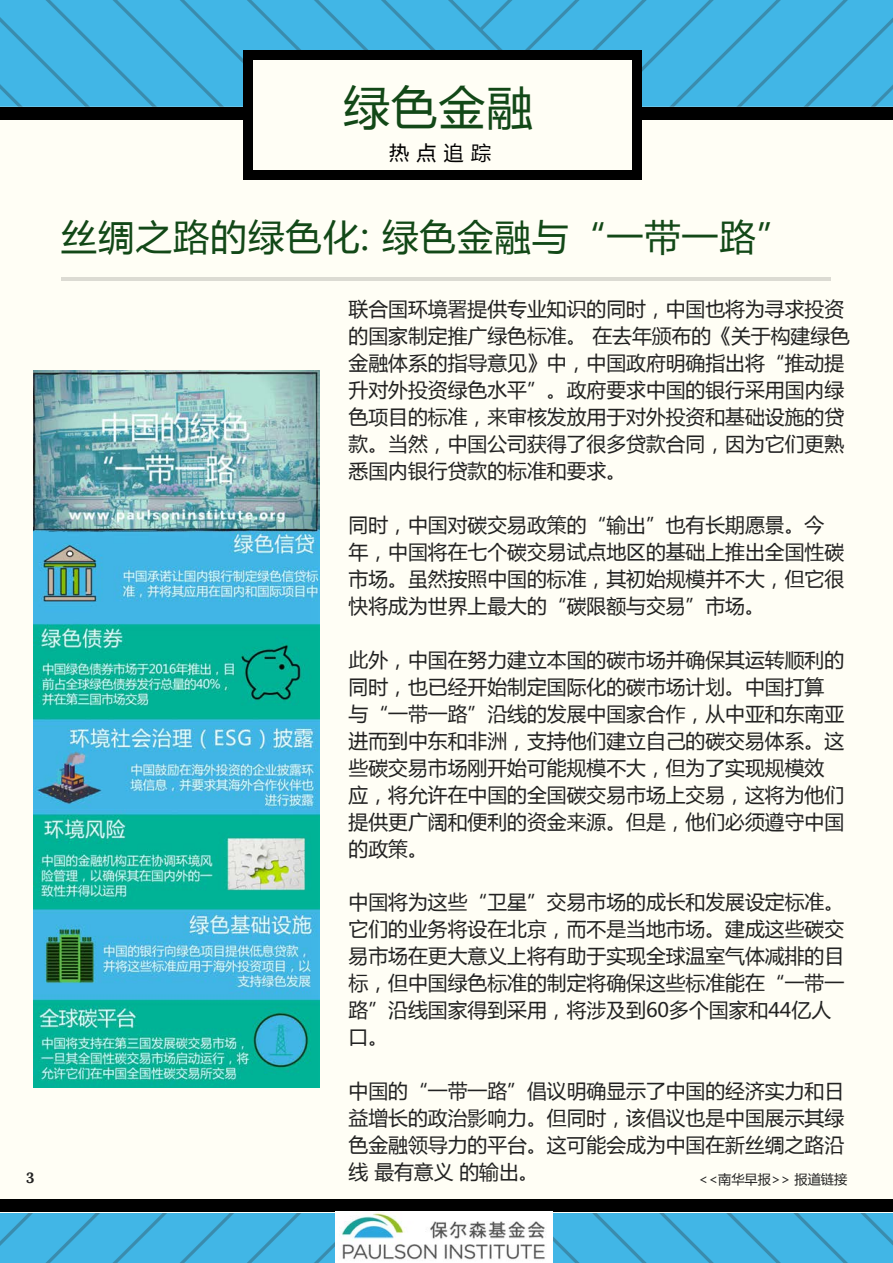
<style>
.page{position:relative;width:893px;height:1263px;background:#fff}
.page>*{position:absolute;margin:0;border:0;box-sizing:border-box;transform-origin:0 0}
.t1{font:46.35px "Microsoft Ya Hei";color:#124817}
.t2{font:36.3px "Microsoft Ya Hei";letter-spacing:.03em;color:#124817}
.t3{font:19.8px/27px "Microsoft Ya Hei";color:#222}
.t4{font:19.8px "Microsoft Ya Hei";color:#000}
.t5{font:700 14.85px "Lora";color:#222}
.t6{font:13.2px "Microsoft Ya Hei";color:#222}
</style>
<div class="page">
<img style="left:0;top:0;width:892px;height:1262px">
<div style="left:0;top:107px;width:892px;height:1106px;background:#fffef5"></div>
<div style="left:0;top:1200px;width:892px;height:12px;background:#000"></div>
<div style="left:0;top:108px;width:892px;height:12px;background:#000"></div>
<div style="left:245px;top:57px;width:395px;height:116px;background:#fffef5"></div>
<div style="left:632px;top:170px;width:9px;height:9px;background:#000"></div>
<div style="left:243px;top:59px;width:10px;height:112px;background:#000"></div>
<div style="left:243px;top:170px;width:10px;height:9px;background:#000"></div>
<div style="left:632px;top:59px;width:9px;height:112px;background:#000"></div>
<div style="left:252px;top:170px;width:380px;height:9px;background:#000"></div>
<div style="left:632px;top:50px;width:9px;height:10px;background:#000"></div>
<div style="left:243px;top:50px;width:10px;height:10px;background:#000"></div>
<div style="left:252px;top:50px;width:380px;height:10px;background:#000"></div>
<hr style="left:62px;top:278px;width:769px;height:3px;background:#000">
<img style="left:335px;top:1212px;width:217px;height:50px">
<img style="left:34px;top:371px;width:285px;height:716px">
<p class="t5" style="left:26px;top:1168px;width:10px">3</p>
<h1 class="t1" style="left:343px;top:76px;width:191px">绿色金融</h1>
<p class="t4" style="left:389px;top:139px;width:103px">热点追踪</p>
<h2 class="t2" style="left:61px;top:212px;width:734px">丝绸之路的绿色化: 绿色金融与“一带一路”</h2>
<p class="t3" style="left:348px;top:295px;width:503px">联合国环境署提供专业知识的同时，中国也将为寻求投资的国家制定推广绿色标准。 在去年颁布的《关于构建绿色金融体系的指导意见》中，中国政府明确指出将“推动提升对外投资绿色水平”。政府要求中国的银行采用国内绿色项目的标准，来审核发放用于对外投资和基础设施的贷款。当然，中国公司获得了很多贷款合同，因为它们更熟悉国内银行贷款的标准和要求。</p>
<p class="t3" style="left:348px;top:510px;width:497px">同时，中国对碳交易政策的“输出”也有长期愿景。今年，中国将在七个碳交易试点地区的基础上推出全国性碳市场。虽然按照中国的标准，其初始规模并不大，但它很快将成为世界上最大的“碳限额与交易”市场。</p>
<p class="t3" style="left:348px;top:645px;width:497px">此外，中国在努力建立本国的碳市场并确保其运转顺利的同时，也已经开始制定国际化的碳市场计划。中国打算与“一带一路”沿线的发展中国家合作，从中亚和东南亚进而到中东和非洲，支持他们建立自己的碳交易体系。这些碳交易市场刚开始可能规模不大，但为了实现规模效应，将允许在中国的全国碳交易市场上交易，这将为他们提供更广阔和便利的资金来源。但是，他们必须遵守中国的政策。</p>
<p class="t3" style="left:348px;top:888px;width:497px">中国将为这些“卫星”交易市场的成长和发展设定标准。它们的业务将设在北京，而不是当地市场。建成这些碳交易市场在更大意义上将有助于实现全球温室气体减排的目标，但中国绿色标准的制定将确保这些标准能在“一带一路”沿线国家得到采用，将涉及到60多个国家和44亿人口。</p>
<p class="t3" style="left:348px;top:1077px;width:497px;text-align:justify">中国的“一带一路”倡议明确显示了中国的经济实力和日益增长的政治影响力。但同时，该倡议也是中国展示其绿色金融领导力的平台。这可能会成为中国在新丝绸之路沿线 最有意义 的输出。</p>
<p class="t6" style="left:698px;top:1170px;width:150px">&lt;&lt;南华早报&gt;&gt; 报道链接</p>
</div>
